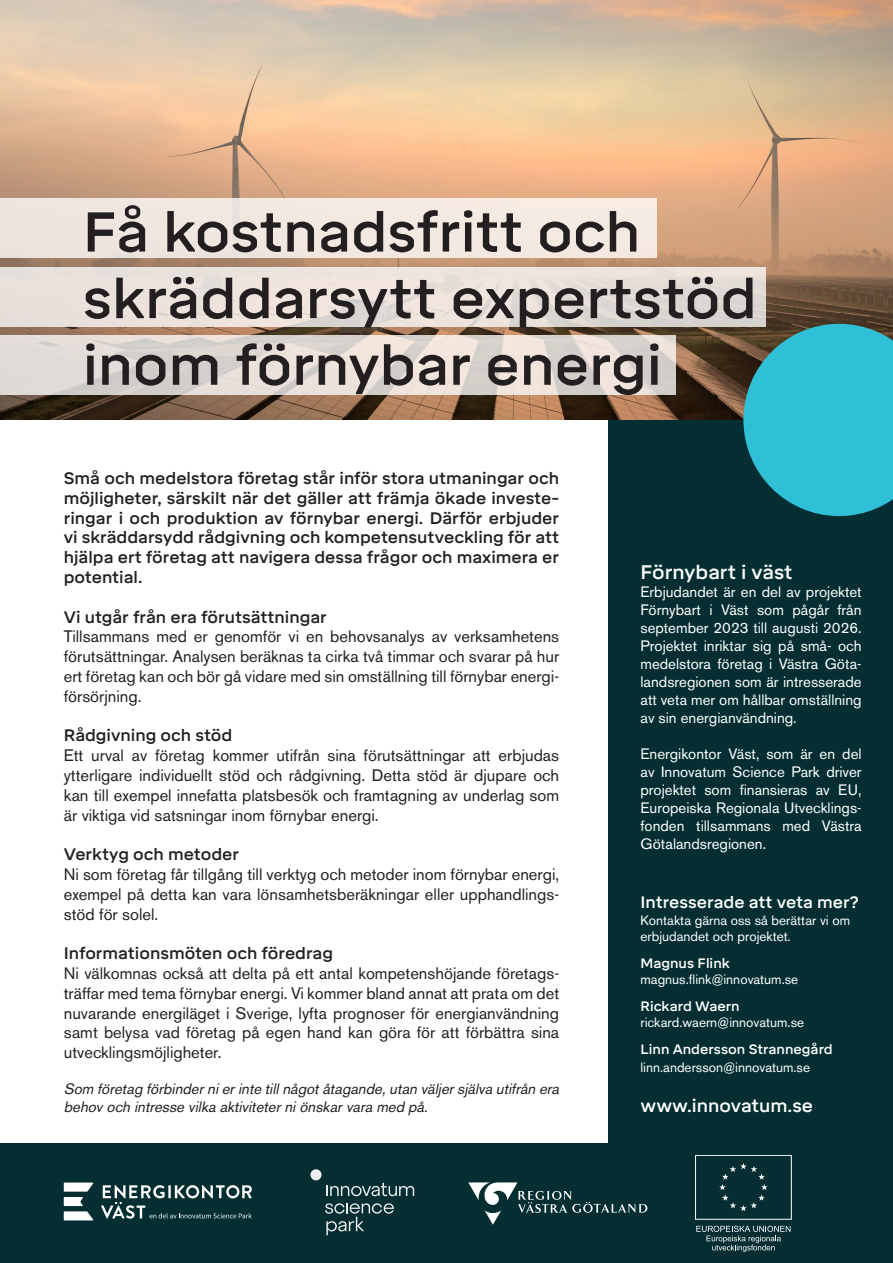
<style>
.page{position:relative;width:893px;height:1263px;background:#fff}
.page>*{position:absolute;margin:0;border:0;box-sizing:border-box;transform-origin:0 0}
.t1{font:500 55.5px "Mikro";color:#231f20}
.t2{font:500 19.5px "Mikro";color:#fff}
.t3{font:500 18px "Mikro";color:#fff}
.t4{font:16.5px/19.8px "Akzidenz Grotesk BE";color:#231f20;text-align:justify}
.t5{font:500 16.5px/19.8px "Mikro";color:#231f20;text-align:justify}
.t6{font:500 16.5px "Mikro";color:#fff}
.t7{font:15px/18px "Akzidenz Grotesk BE";color:#fff;text-align:justify}
.t8{font:italic 15px/18px "Akzidenz Grotesk BE";color:#231f20}
.t9{font:13.5px/16.2px "Akzidenz Grotesk BE";color:#fff}
.t10{font:500 13.5px "Mikro";color:#fff}
.s1{font-family:"Mikro";font-weight:500}
</style>
<div class="page">
<div style="left:0;top:1144px;width:893px;height:119px;background:#042e32"></div>
<div style="left:608px;top:412px;width:285px;height:749px;background:#042e32"></div>
<img style="left:0;top:0;width:893px;height:420px">
<div style="left:0;top:198px;width:657px;height:60px;background:#f3e9e1"></div>
<svg style="left:0;top:267px;width:765px;height:60px;fill:#eae1db"></svg>
<svg style="left:0;top:335px;width:676px;height:60px"></svg>
<svg style="left:743px;top:324px;width:150px;height:192px"></svg>
<svg style="left:326px;top:1182px;width:88px;height:14px"></svg>
<svg style="left:325px;top:1203px;width:69px;height:32px"></svg>
<div style="left:310px;top:1169px;width:12px;height:11px;background:#eeefee;border-radius:50%"></div>
<div style="left:695px;top:1155px;width:96px;height:64px;border:1px solid #fff"></div>
<svg style="left:719px;top:1163px;width:49px;height:48px"></svg>
<svg style="left:696px;top:1226px;width:94px;height:26px"></svg>
<svg style="left:468px;top:1182px;width:179px;height:43px"></svg>
<svg style="left:64px;top:1182px;width:29px;height:38px"></svg>
<svg style="left:101px;top:1185px;width:151px;height:33px"></svg>
<p class="t1" style="left:83px;top:200px;width:559px">Få kostnadsfritt och</p>
<p class="t1" style="left:83px;top:266px;width:675px">skräddarsytt expertstöd</p>
<p class="t1" style="left:83px;top:333px;width:581px">inom förnybar energi</p>
<p class="t5" style="left:64px;top:468px;width:497px">Små och medelstora företag står inför stora utmaningar och möjligheter, särskilt när det gäller att främja ökade investe&shy;ringar i och produktion av förnybar energi. Därför erbjuder vi skräddarsydd rådgivning och kompetensutveckling för att hjälpa ert företag att navigera dessa frågor och maximera er potential.</p>
<p class="t5" style="left:64px;top:607px;width:264px">Vi utgår från era förutsättningar</p>
<p class="t4" style="left:64px;top:627px;width:497px">Tillsammans med er genomför vi en behovsanalys av verksamhetens förutsättningar. Analysen beräknas ta cirka två timmar och svarar på hur ert företag kan och bör gå vidare med sin omställning till förnybar energi&shy;försörjning.</p>
<p class="t5" style="left:64px;top:726px;width:170px">Rådgivning och stöd</p>
<p class="t4" style="left:64px;top:745px;width:497px">Ett urval av företag kommer utifrån sina förutsättningar att erbjudas ytterligare individuellt stöd och rådgivning. Detta stöd är djupare och kan till exempel innefatta platsbesök och framtagning av underlag som är viktiga vid satsningar inom förnybar energi.</p>
<p class="t5" style="left:64px;top:845px;width:177px">Verktyg och metoder</p>
<p class="t4" style="left:64px;top:864px;width:497px">Ni som företag får tillgång till verktyg och metoder inom förnybar energi, exempel på detta kan vara lönsamhetsberäkningar eller upphandlings&shy;stöd för solel.</p>
<p class="t5" style="left:64px;top:944px;width:271px">Informationsmöten och föredrag</p>
<p class="t4" style="left:64px;top:963px;width:497px">Ni välkomnas också att delta på ett antal kompetenshöjande företags&shy;träffar med tema förnybar energi. Vi kommer bland annat att prata om det nuvarande energiläget i Sverige, lyfta prognoser för energianvändning samt belysa vad företag på egen hand kan göra för att förbättra sina utvecklingsmöjligheter.</p>
<p class="t8" style="left:64px;top:1080px;width:500px">Som företag förbindernierinte tillnågotåtagande,utan väljersjälva utifrån era behov och intresse vilka aktiviteterniönskarvara med på.</p>
<p class="t2" style="left:640px;top:561px;width:154px">Förnybart i väst</p>
<p class="t7" style="left:640px;top:583px;width:223px">Erbjudandet är en del av projektet Förnybart i Väst som pågår från september 2023 till augusti 2026.<br>Projektet inriktar sig på små- och medelstora företag i Västra Göta&shy;landsregionen som är intresserade att veta mer om hållbar omställning av sin energianvändning.</p>
<p class="t7" style="left:640px;top:745px;width:223px">Energikontor Väst, som är en del av Innovatum Science Park driver projektet som finansieras av EU, Europeiska Regionala Utvecklings&shy;fonden tillsammans med Västra Götalandsregionen.</p>
<p class="t6" style="left:640px;top:893px;width:220px">Intresserade att veta mer?</p>
<p class="t9" style="left:640px;top:912px;width:211px">Kontakta gärna oss så berättar vi om erbjudandet och projektet.</p>
<p class="t9" style="left:640px;top:955px;width:159px"><span class="s1">Magnus Flink </span>magnus.flink@innovatum.se</p>
<p class="t10" style="left:640px;top:998px;width:101px">Rickard Waern</p>
<p class="t9" style="left:640px;top:1014px;width:165px">rickard.waern@innovatum.se</p>
<p class="t10" style="left:640px;top:1042px;width:194px">Linn Andersson Strannegård</p>
<p class="t9" style="left:640px;top:1059px;width:171px">linn.andersson@innovatum.se</p>
<p class="t3" style="left:640px;top:1095px;width:174px">www.innovatum.se</p>
</div>
